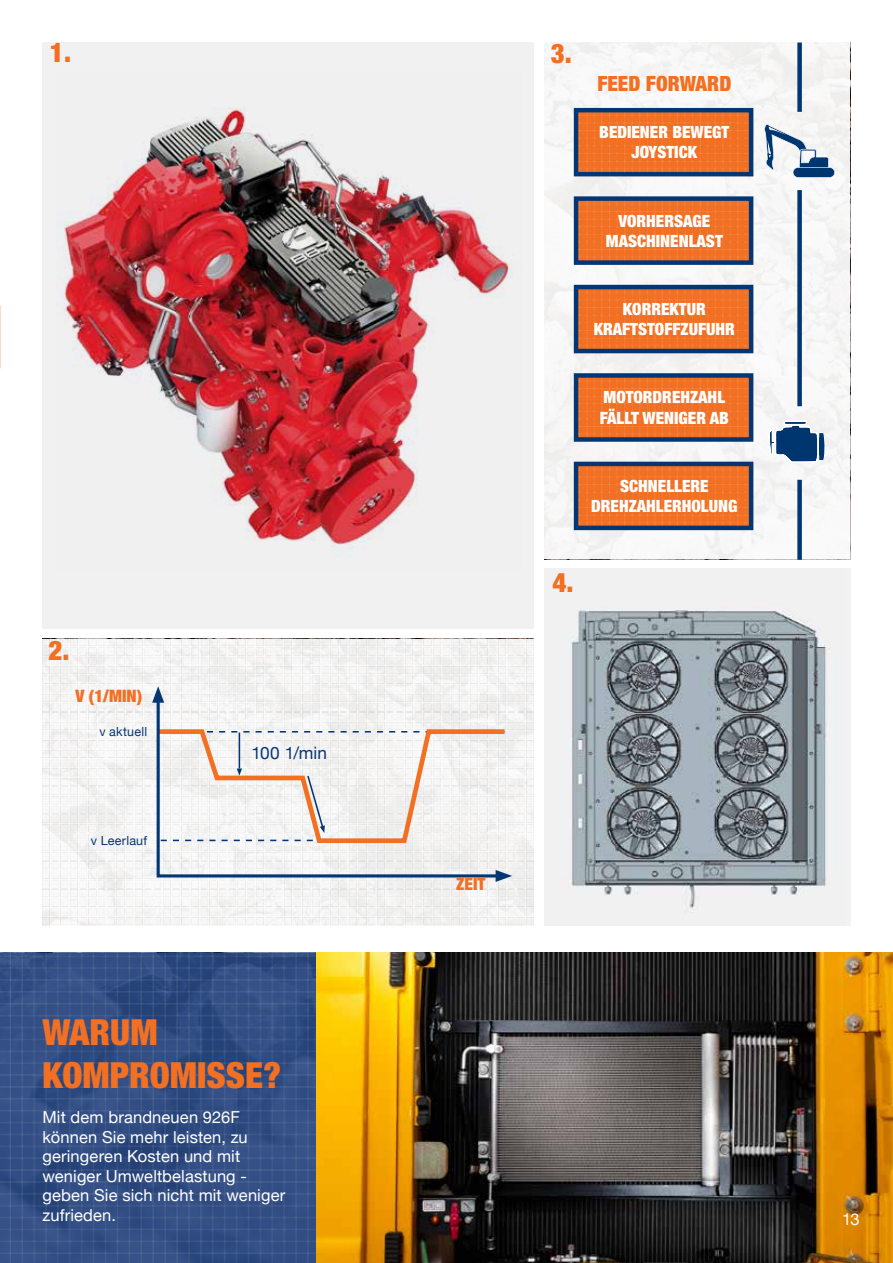
<style>
.page{position:relative;width:893px;height:1263px;background:#fff}
.page>*{position:absolute;margin:0;border:0;box-sizing:border-box;transform-origin:0 0}
.t1{font:900 condensed 36px/43.2px "Helvetica Neue LT Pro";color:#f36f21}
.t2{font:900 condensed 27px "Helvetica Neue LT Pro";color:#f36f21}
.t3{font:900 condensed 21px "Helvetica Neue LT Pro";color:#f36f21}
.t4{font:900 condensed 17.25px "Helvetica Neue LT Pro";color:#f36f21}
.t5{font:17.25px "Helvetica Neue";letter-spacing:.005em;color:#043673}
.t6{font:900 condensed 16.95px/20.2px "Helvetica Neue LT Pro";color:#fff;text-align:center}
.t7{font:16.5px/19.5px "Helvetica Neue";letter-spacing:.01em;color:#fff}
.t8{font:12.45px "Helvetica Neue";letter-spacing:.02em;color:#043673}
</style>
<div class="page">
<img style="left:0;top:952px;width:893px;height:311px">
<img style="left:544px;top:569px;width:306px;height:356px">
<div style="left:43px;top:43px;width:491px;height:586px;background:#f1f1f2"></div>
<div style="left:544px;top:43px;width:306px;height:516px;background:#f7f7f7"></div>
<div style="left:574px;top:108px;width:179px;height:68px;background:#043673"></div>
<img style="left:578px;top:112px;width:171px;height:60px">
<div style="left:43px;top:639px;width:491px;height:286px;background:#f4f3f3"></div>
<img style="left:61px;top:108px;width:453px;height:449px">
<hr style="left:0;top:0;width:1px;height:325px;background:#043673">
<svg style="left:155px;top:694px;width:350px;height:185px"></svg>
<svg style="left:152px;top:686px;width:12px;height:17px"></svg>
<svg style="left:496px;top:870px;width:16px;height:12px"></svg>
<svg style="left:574px;top:196px;width:179px;height:69px;background:#163f75"></svg>
<div style="left:574px;top:285px;width:179px;height:68px;background:#043673"></div>
<svg style="left:574px;top:373px;width:179px;height:69px;background:#163f75"></svg>
<div style="left:574px;top:462px;width:179px;height:68px;background:#043673"></div>
<div style="left:797px;top:43px;width:5px;height:69px;background:#043673"></div>
<div style="left:797px;top:190px;width:5px;height:216px;background:#043673"></div>
<div style="left:797px;top:480px;width:5px;height:80px;background:#043673"></div>
<img style="left:578px;top:201px;width:171px;height:59px">
<img style="left:578px;top:289px;width:171px;height:60px">
<img style="left:578px;top:378px;width:171px;height:59px">
<img style="left:578px;top:466px;width:171px;height:60px">
<svg style="left:764px;top:124px;width:71px;height:54px"></svg>
<svg style="left:770px;top:422px;width:55px;height:40px"></svg>
<h2 class="t2" style="left:50px;top:36px;width:23px">1.</h2>
<h2 class="t2" style="left:551px;top:37px;width:23px">3.</h2>
<p class="t3" style="left:597px;top:71px;width:136px">FEED FORWARD</p>
<p class="t6" style="left:599px;top:122px;width:132px">BEDIENER BEWEGT<br>JOYSTICK</p>
<p class="t6" style="left:606px;top:210px;width:118px">VORHERSAGE<br>MASCHINENLAST</p>
<p class="t6" style="left:594px;top:299px;width:143px">KORREKTUR<br>KRAFTSTOFFZUFUHR</p>
<p class="t6" style="left:600px;top:387px;width:131px;text-align:left">MOTORDREHZAHL<br>FÄLLT WENIGER AB</p>
<p class="t6" style="left:591px;top:476px;width:148px">SCHNELLERE<br>DREHZAHLERHOLUNG</p>
<h2 class="t2" style="left:49px;top:634px;width:23px">2.</h2>
<p class="t4" style="left:76px;top:685px;width:68px">V (1/MIN)</p>
<p class="t8" style="left:99px;top:724px;width:49px">v aktuell</p>
<p class="t5" style="left:252px;top:743px;width:77px">100 1/min</p>
<h2 class="t2" style="left:552px;top:566px;width:23px">4.</h2>
<p class="t8" style="left:91px;top:833px;width:58px">v Leerlauf</p>
<p class="t4" style="left:456px;top:873px;width:31px">ZEIT</p>
<h1 class="t1" style="left:43px;top:1010px;width:240px">WARUM<br>KOMPROMISSE?</h1>
<p class="t7" style="left:43px;top:1107px;width:244px">Mit dem brandneuen 926F können Sie mehr leisten, zu geringeren Kosten und mit weniger Umweltbelastung - geben Sie sich nicht mit weniger zufrieden.</p>
<p class="t7" style="left:842px;top:1209px;width:19px">13</p>
</div>
